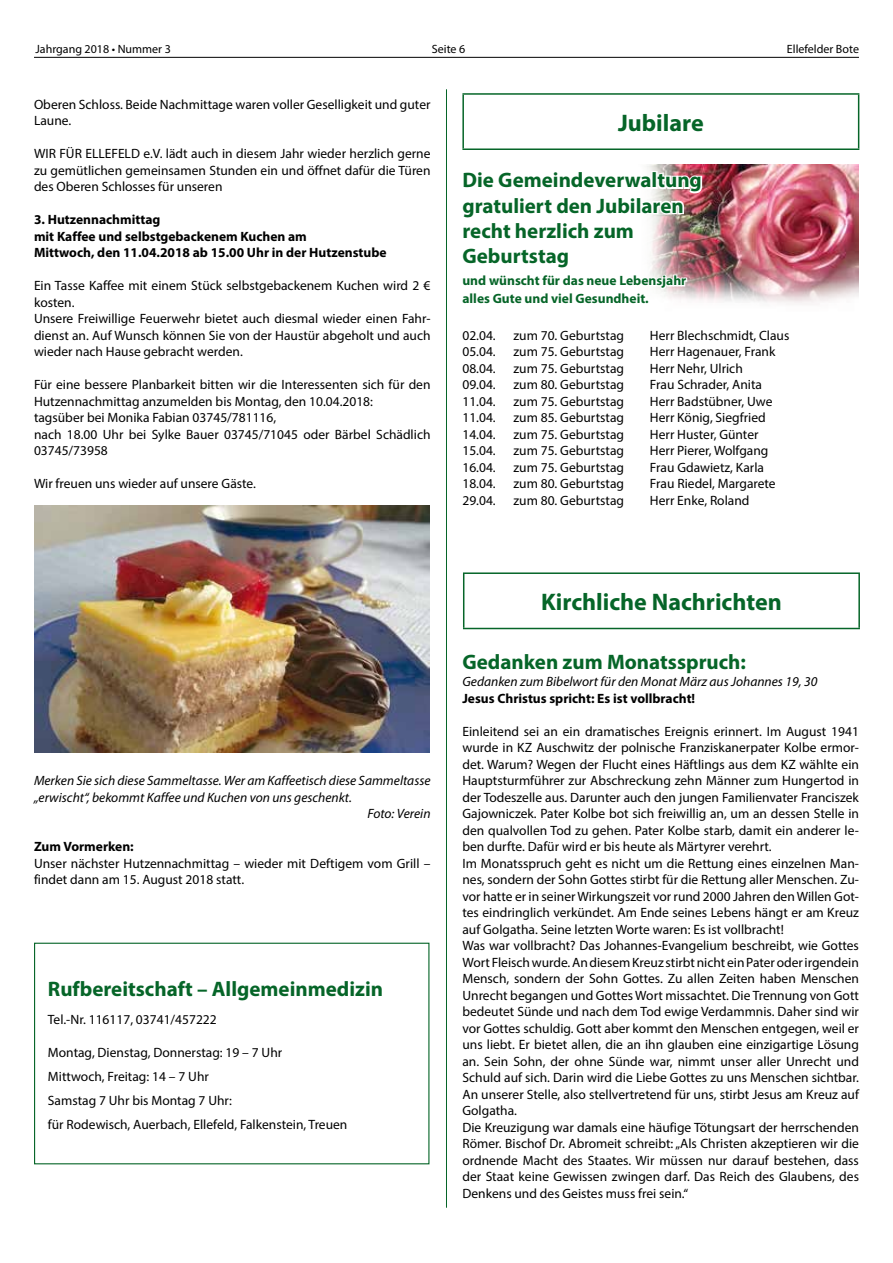
<style>
.page{position:relative;width:893px;height:1263px;background:#fff}
.page>*{position:absolute;margin:0;border:0;box-sizing:border-box;transform-origin:0 0}
.t1{font:700 24px "Myriad Pro";color:#066528}
.t2{font:700 21px/25.2px "Myriad Pro";color:#066528}
.t3{font:13.5px/16.5px "Myriad Pro";color:#000}
.t4{font:italic 13.5px "Myriad Pro";color:#000}
.t5{font:700 13.5px/16.5px "Myriad Pro";color:#000}
.t6{font:700 13.5px/18px "Myriad Pro";color:#066528}
.t7{font:12px "Myriad Pro";color:#000}
</style>
<div class="page">
<hr style="left:34px;top:57px;width:825px;height:1px;background:#000">
<hr style="left:446px;top:89px;width:1px;height:1119px;background:#066528">
<img style="left:704px;top:165px;width:155px;height:139px">
<hr style="left:462px;top:93px;width:397px;height:2px;background:#066528">
<hr style="left:462px;top:95px;width:2px;height:53px;background:#066528">
<hr style="left:858px;top:95px;width:1px;height:53px;background:#066528">
<hr style="left:462px;top:148px;width:397px;height:2px;background:#066528">
<svg style="left:462px;top:124px;width:242px;height:176px"></svg>
<hr style="left:463px;top:572px;width:397px;height:2px;background:#066528">
<hr style="left:463px;top:574px;width:1px;height:54px;background:#066528">
<hr style="left:858px;top:574px;width:2px;height:54px;background:#066528">
<hr style="left:463px;top:628px;width:397px;height:1px;background:#066528">
<img style="left:34px;top:506px;width:395px;height:247px">
<div style="left:34px;top:943px;width:395px;height:221px;border:1px solid #066528"></div>
<p class="t7" style="left:36px;top:42px;width:137px">Jahrgang 2018 • Nummer 3</p>
<p class="t7" style="left:432px;top:42px;width:35px">Seite 6</p>
<p class="t7" style="left:787px;top:42px;width:74px">Ellefelder Bote</p>
<p class="t3" style="left:34px;top:96px;width:398px">Oberen Schloss. Beide Nachmittage waren voller Geselligkeit und guter<br>Laune.</p>
<p class="t3" style="left:34px;top:145px;width:398px;text-align:justify">WIR FÜR ELLEFELD e.V. lädt auch in diesem Jahr wieder herzlich gerne zu gemütlichen gemeinsamen Stunden ein und öffnet dafür die Türen des Oberen Schlosses für unseren</p>
<p class="t5" style="left:34px;top:211px;width:354px">3. Hutzennachmittag<br>mit Kaffee und selbstgebackenem Kuchen am<br>Mittwoch, den 11.04.2018 ab 15.00 Uhr in der Hutzenstube</p>
<p class="t3" style="left:34px;top:277px;width:398px">Ein Tasse Kaffee mit einem Stück selbstgebackenem Kuchen wird 2 € kosten.<br>Unsere Freiwillige Feuerwehr bietet auch diesmal wieder einen Fahr&shy;dienst an. Auf Wunsch können Sie von der Haustür abgeholt und auch wieder nach Hause gebracht werden.</p>
<p class="t3" style="left:34px;top:376px;width:398px">Für eine bessere Planbarkeit bitten wir die Interessenten sich für den Hutzennachmittag anzumelden bis Montag, den 10.04.2018:<br>tagsüber bei Monika Fabian 03745/781116,<br>nach 18.00 Uhr bei Sylke Bauer 03745/71045 oder Bärbel Schädlich 03745/73958</p>
<p class="t3" style="left:34px;top:475px;width:223px">Wir freuen uns wieder auf unsere Gäste.</p>
<h1 class="t1" style="left:618px;top:107px;width:87px">Jubilare</h1>
<h2 class="t2" style="left:462px;top:167px;width:241px">Die Gemeindeverwaltung gratuliert den Jubilaren recht herzlich zum<br>Geburtstag</h2>
<p class="t6" style="left:462px;top:271px;width:225px">und wünscht für das neue Lebensjahr alles Gute und viel Gesundheit.</p>
<p class="t3" style="left:462px;top:327px;width:35px">02.04.</p>
<p class="t3" style="left:513px;top:327px;width:112px">zum 70. Geburtstag</p>
<p class="t3" style="left:650px;top:327px;width:141px">Herr Blechschmidt, Claus</p>
<p class="t3" style="left:462px;top:343px;width:35px">05.04.</p>
<p class="t3" style="left:513px;top:343px;width:112px">zum 75. Geburtstag</p>
<p class="t3" style="left:650px;top:343px;width:127px">Herr Hagenauer, Frank</p>
<p class="t3" style="left:462px;top:360px;width:35px">08.04.</p>
<p class="t3" style="left:513px;top:360px;width:112px">zum 75. Geburtstag</p>
<p class="t3" style="left:650px;top:360px;width:94px">Herr Nehr, Ulrich</p>
<p class="t3" style="left:462px;top:376px;width:35px">09.04.</p>
<p class="t3" style="left:513px;top:376px;width:112px">zum 80. Geburtstag</p>
<p class="t3" style="left:650px;top:376px;width:114px">Frau Schrader, Anita</p>
<p class="t3" style="left:462px;top:393px;width:35px">11.04.</p>
<p class="t3" style="left:513px;top:393px;width:112px">zum 75. Geburtstag</p>
<p class="t3" style="left:650px;top:393px;width:124px">Herr Badstübner, Uwe</p>
<p class="t3" style="left:462px;top:409px;width:35px">11.04.</p>
<p class="t3" style="left:513px;top:409px;width:112px">zum 85. Geburtstag</p>
<p class="t3" style="left:650px;top:409px;width:117px">Herr König, Siegfried</p>
<p class="t3" style="left:462px;top:426px;width:35px">14.04.</p>
<p class="t3" style="left:513px;top:426px;width:112px">zum 75. Geburtstag</p>
<p class="t3" style="left:650px;top:426px;width:110px">Herr Huster, Günter</p>
<p class="t3" style="left:462px;top:442px;width:35px">15.04.</p>
<p class="t3" style="left:513px;top:442px;width:112px">zum 75. Geburtstag</p>
<p class="t3" style="left:650px;top:442px;width:120px">Herr Pierer, Wolfgang</p>
<p class="t3" style="left:462px;top:459px;width:35px">16.04.</p>
<p class="t3" style="left:513px;top:459px;width:112px">zum 75. Geburtstag</p>
<p class="t3" style="left:650px;top:459px;width:116px">Frau Gdawietz, Karla</p>
<p class="t3" style="left:462px;top:475px;width:35px">18.04.</p>
<p class="t3" style="left:513px;top:475px;width:112px">zum 80. Geburtstag</p>
<p class="t3" style="left:650px;top:475px;width:127px">Frau Riedel, Margarete</p>
<p class="t3" style="left:462px;top:491px;width:35px">29.04.</p>
<p class="t3" style="left:513px;top:491px;width:112px">zum 80. Geburtstag</p>
<p class="t3" style="left:650px;top:491px;width:101px">Herr Enke, Roland</p>
<p class="t4" style="left:34px;top:772px;width:398px">Merken Sie sich diese Sammeltasse. Wer am Kaffeetisch diese Sammeltasse</p>
<p class="t4" style="left:34px;top:789px;width:319px">„erwischt“, bekommt Kaffee und Kuchen von uns geschenkt.</p>
<p class="t4" style="left:367px;top:805px;width:65px">Foto: Verein</p>
<p class="t5" style="left:34px;top:838px;width:101px">Zum Vormerken:</p>
<p class="t3" style="left:34px;top:855px;width:398px">Unser nächster Hutzennachmittag – wieder mit Deftigem vom Grill – findet dann am 15. August 2018 statt.</p>
<h2 class="t2" style="left:48px;top:976px;width:337px">Rufbereitschaft – Allgemeinmedizin</h2>
<p class="t3" style="left:48px;top:1011px;width:170px">Tel.-Nr. 116117, 03741/457222</p>
<p class="t3" style="left:48px;top:1040px;width:301px;line-height:24px">Montag, Dienstag, Donnerstag: 19 – 7 Uhr<br>Mittwoch, Freitag: 14 – 7 Uhr<br>Samstag 7 Uhr bis Montag 7 Uhr:<br>für Rodewisch, Auerbach, Ellefeld, Falkenstein, Treuen</p>
<h1 class="t1" style="left:541px;top:586px;width:242px">Kirchliche Nachrichten</h1>
<h2 class="t2" style="left:462px;top:649px;width:285px">Gedanken zum Monatsspruch:</h2>
<p class="t4" style="left:462px;top:673px;width:356px">Gedanken zum Bibelwort für den Monat März aus Johannes 19, 30</p>
<p class="t5" style="left:462px;top:689px;width:234px">Jesus Christus spricht: Es ist vollbracht!</p>
<p class="t3" style="left:462px;top:723px;width:398px">Einleitend sei an ein dramatisches Ereignis erinnert. Im August 1941 wurde in KZ Auschwitz der polnische Franziskanerpater Kolbe ermor&shy;det. Warum? Wegen der Flucht eines Häftlings aus dem KZ wählte ein Hauptsturmführer zur Abschreckung zehn Männer zum Hungertod in der Todeszelle aus. Darunter auch den jungen Familienvater Franciszek Gajowniczek. Pater Kolbe bot sich freiwillig an, um an dessen Stelle in den qualvollen Tod zu gehen. Pater Kolbe starb, damit ein anderer le&shy;ben durfte. Dafür wird er bis heute als Märtyrer verehrt.<br>Im Monatsspruch geht es nicht um die Rettung eines einzelnen Man&shy;nes, sondern der Sohn Gottes stirbt für die Rettung aller Menschen. Zu&shy;vor hatte er in seiner Wirkungszeit vor rund 2000 Jahren den Willen Got&shy;tes eindringlich verkündet. Am Ende seines Lebens hängt er am Kreuz auf Golgatha. Seine letzten Worte waren: Es ist vollbracht!<br>Was war vollbracht? Das Johannes-Evangelium beschreibt, wie Gottes Wort Fleisch wurde. An diesem Kreuz stirbt nicht ein Pater oder irgendein Mensch, sondern der Sohn Gottes. Zu allen Zeiten haben Menschen Unrecht begangen und Gottes Wort missachtet. Die Trennung von Gott bedeutet Sünde und nach dem Tod ewige Verdammnis. Daher sind wir vor Gottes schuldig. Gott aber kommt den Menschen entgegen, weil er uns liebt. Er bietet allen, die an ihn glauben eine einzigartige Lösung an. Sein Sohn, der ohne Sünde war, nimmt unser aller Unrecht und Schuld auf sich. Darin wird die Liebe Gottes zu uns Menschen sichtbar.<br>An unserer Stelle, also stellvertretend für uns, stirbt Jesus am Kreuz auf Golgatha.<br>Die Kreuzigung war damals eine häufige Tötungsart der herrschenden Römer. Bischof Dr. Abromeit schreibt: „Als Christen akzeptieren wir die ordnende Macht des Staates. Wir müssen nur darauf bestehen, dass der Staat keine Gewissen zwingen darf. Das Reich des Glaubens, des Denkens und des Geistes muss frei sein.“</p>
</div>
